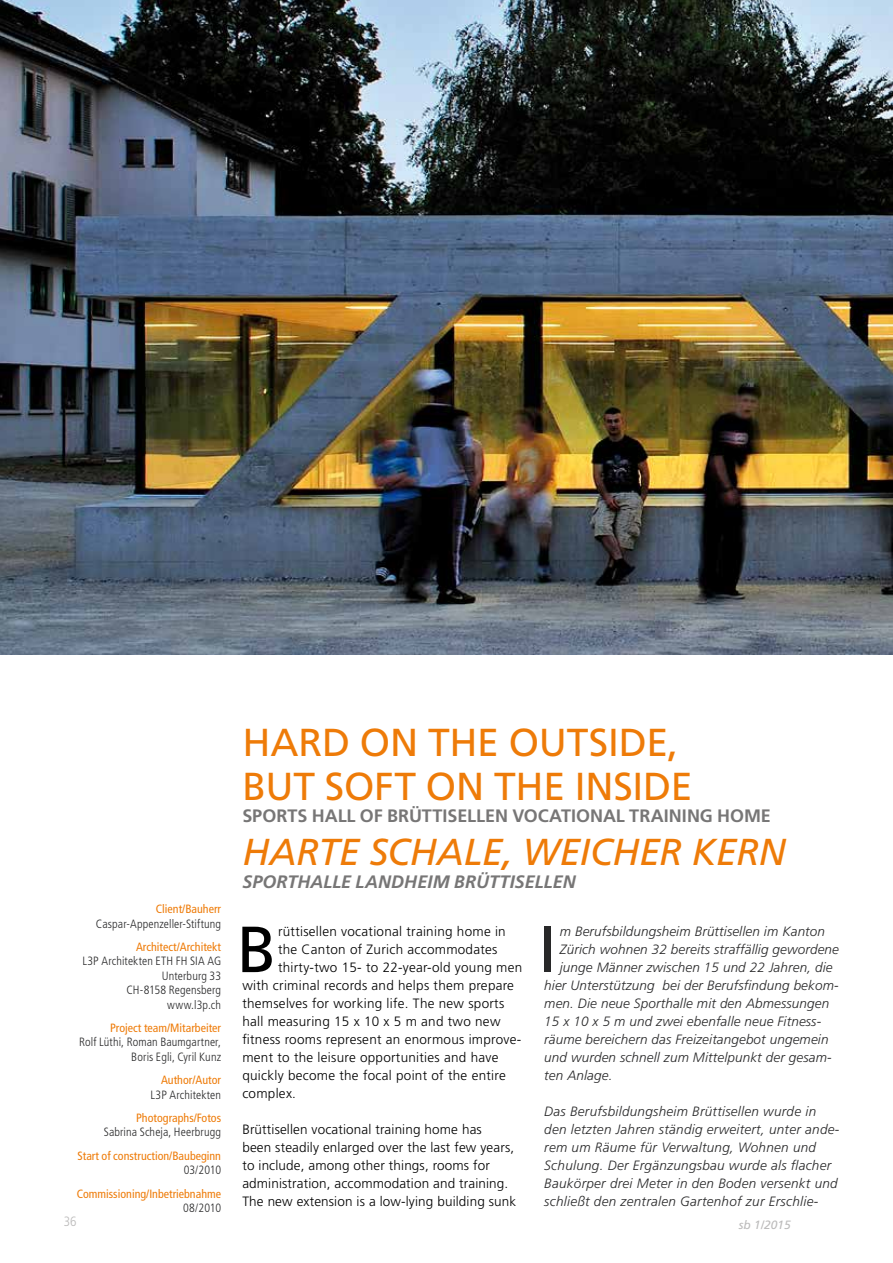
<style>
.page{position:relative;width:893px;height:1263px;background:#fff}
.page>*{position:absolute;margin:0;border:0;box-sizing:border-box;transform-origin:0 0}
.t1{font:65.1px "Frutiger LT";color:#000}
.t2{font:65.1px "Frutiger LT";color:#282829}
.t3{font:39px/43.2px "Frutiger LT";letter-spacing:-.005em;color:#ee7b08}
.t4{font:italic 37.5px "Frutiger LT";letter-spacing:-.01em;color:#ee7b08}
.t5{font:700 18px "Frutiger LT";letter-spacing:-.005em;color:#777676}
.t6{font:italic 700 18px "Frutiger LT";color:#777676}
.t7{font:italic 300 13.5px/18px "Frutiger LT";letter-spacing:.01em;color:#282829}
.t8{font:300 13.5px/18px "Frutiger LT";letter-spacing:.02em;color:#000}
.t9{font:300 condensed 13.5px "Frutiger LT";color:#bcbbbb}
.t10{font:300 condensed 12px/14.4px "Frutiger LT";letter-spacing:.01em;color:#282829;text-align:right}
.t11{font:condensed 12px "Frutiger LT";color:#ee7b08}
.t12{font:italic 12px "Frutiger LT";color:#bcbbbb}
</style>
<div class="page">
<img style="left:0;top:0;width:893px;height:655px">
<p class="t11" style="left:156px;top:902px;width:67px">Client/Bauherr</p>
<p class="t10" style="left:96px;top:916px;width:127px">Caspar-Appenzeller-Stiftung</p>
<p class="t11" style="left:136px;top:940px;width:87px">Architect/Architekt</p>
<p class="t10" style="left:82px;top:954px;width:140px">L3P Architekten ETH FH SIA AG<br>Unterburg 33<br>CH-8158 Regensberg www.l3p.ch</p>
<p class="t11" style="left:110px;top:1021px;width:112px">Project team/Mitarbeiter</p>
<p class="t10" style="left:79px;top:1035px;width:144px">Rolf Lüthi, Roman Baumgartner,<br>Boris Egli, Cyril Kunz</p>
<p class="t11" style="left:161px;top:1073px;width:62px">Author/Autor</p>
<p class="t10" style="left:151px;top:1087px;width:72px">L3P Architekten</p>
<p class="t11" style="left:136px;top:1111px;width:86px">Photographs/Fotos</p>
<p class="t10" style="left:104px;top:1125px;width:119px">Sabrina Scheja, Heerbrugg</p>
<p class="t11" style="left:77px;top:1148px;width:145px">Start of construction/Baubeginn</p>
<p class="t10" style="left:184px;top:1163px;width:39px">03/2010</p>
<p class="t11" style="left:77px;top:1186px;width:146px">Commissioning/Inbetriebnahme</p>
<p class="t10" style="left:183px;top:1201px;width:39px">08/2010</p>
<h2 class="t3" style="left:242px;top:721px;width:452px">HARD ON TH E OUTSIDE,<br>BUT SOFT ON TH E INSIDE</h2>
<h3 class="t5" style="left:242px;top:805px;width:530px">SPORTS HALL OF BRÜTTISELLEN VOCATIONAL TRAINING HOME</h3>
<h3 class="t4" style="left:242px;top:830px;width:545px">HARTE SCHALE, WEICHER KERN</h3>
<h3 class="t6" style="left:242px;top:871px;width:335px">SPORTHALLE LANDHEIM BRÜTTISELLEN</h3>
<h1 class="t2" style="left:538px;top:911px;width:8px">I</h1>
<p class="t7" style="left:560px;top:922px;width:267px">m Berufsbildungsheim Brüttisellen im Kanton</p>
<h1 class="t1" style="left:237px;top:911px;width:41px">B</h1>
<p class="t8" style="left:278px;top:923px;width:229px">rüttisellen vocational training home in</p>
<p class="t8" style="left:278px;top:941px;width:221px">the Canton of Zurich accommodates</p>
<p class="t8" style="left:278px;top:959px;width:246px">thirty-two 15- to 22-year-old young men</p>
<p class="t8" style="left:242px;top:977px;width:273px">with criminal records and helps them prepare</p>
<p class="t8" style="left:242px;top:995px;width:263px">themselves for working life. The new sports</p>
<p class="t8" style="left:242px;top:1013px;width:260px">hall measuring 15 x 10 x 5 m and two new</p>
<p class="t8" style="left:242px;top:1031px;width:280px">fitness rooms represent an enormous improve-</p>
<p class="t8" style="left:242px;top:1049px;width:258px">ment to the leisure opportunities and have</p>
<p class="t8" style="left:242px;top:1067px;width:265px">quickly become the focal point of the entire</p>
<p class="t8" style="left:242px;top:1084px;width:55px">complex.</p>
<p class="t8" style="left:242px;top:1121px;width:275px">Brüttisellen vocational training home has<br>been steadily enlarged over the last few years, to include, among other things, rooms for administration, accommodation and training.<br>The new extension is a low-lying building sunk</p>
<p class="t7" style="left:560px;top:940px;width:281px">Zürich wohnen 32 bereits straffällig gewordene</p>
<p class="t7" style="left:560px;top:958px;width:274px">junge Männer zwischen 15 und 22 Jahren, die</p>
<p class="t7" style="left:544px;top:976px;width:296px">hier Unterstützung bei der Berufsfindung bekom-</p>
<p class="t7" style="left:544px;top:994px;width:286px">men. Die neue Sporthalle mit den Abmessungen</p>
<p class="t7" style="left:544px;top:1012px;width:278px">15 x 10 x 5 m und zwei ebenfalle neue Fitness-</p>
<p class="t7" style="left:544px;top:1030px;width:286px">räume bereichern das Freizeitangebot ungemein</p>
<p class="t7" style="left:544px;top:1048px;width:289px">und wurden schnell zum Mittelpunkt der gesam-</p>
<p class="t7" style="left:544px;top:1066px;width:70px">ten Anlage.</p>
<p class="t7" style="left:544px;top:1102px;width:296px">Das Berufsbildungsheim Brüttisellen wurde in den letzten Jahren ständig erweitert, unter ande&shy;rem um Räume für Verwaltung, Wohnen und Schulung. Der Ergänzungsbau wurde als flacher Baukörper drei Meter in den Boden versenkt und schließt den zentralen Gartenhof zur Erschlie-</p>
<p class="t9" style="left:64px;top:1214px;width:14px">36</p>
<p class="t12" style="left:739px;top:1218px;width:54px">SB 1/2015</p>
</div>
